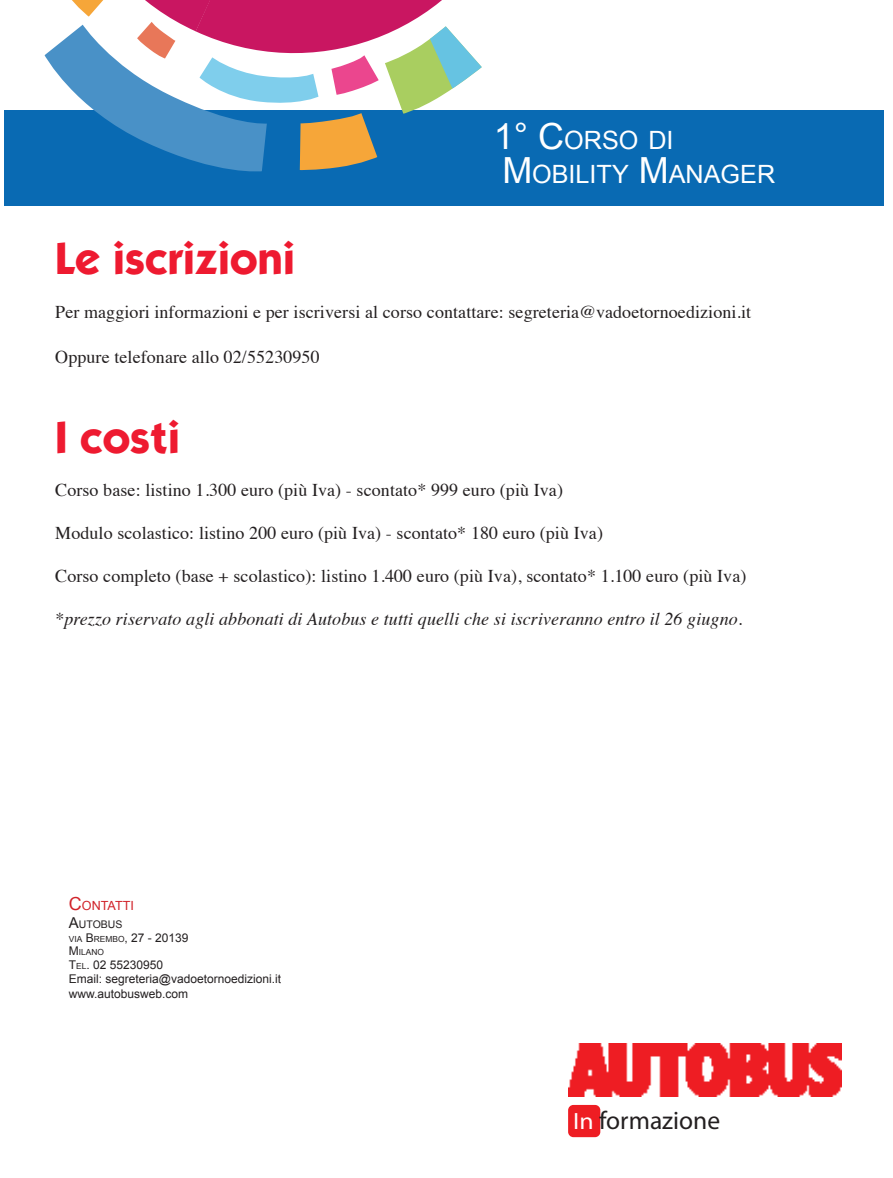
<style>
.page{position:relative;width:893px;height:1178px;background:#fff}
.page>*{position:absolute;margin:0;border:0;box-sizing:border-box;transform-origin:0 0}
.t1{font:700 45px "Itc Kabel";color:#ee1a30}
.t2{font:25.5px "Myriad Pro";color:#231f20}
.t3{font:25.2px "Arial";color:#fff}
.t4{font:18px "Times";letter-spacing:.005em;color:#231f20}
.t5{font:italic 18px "Times";letter-spacing:.005em;color:#231f20}
.t6{font:12.6px "Arial";color:#d1232a}
.t7{font:12px "Arial";color:#231f20}
.t8{font:12px "Arial";color:#231f20}
.t9{font:10.5px "Arial";color:#231f20}
.t10{font:8.4px "Arial";color:#231f20}
.s1{font-size:36px}
.s2{font-size:18px}
.s3{font-size:15px}
.s4{font-size:8.4px}
.s5{font-size:12px}
.s6{font-size:23.55px;color:#fff}
</style>
<div class="page">
<div style="left:4px;top:110px;width:880px;height:95px;background:#096ab3"></div>
<svg style="left:45px;top:0;width:437px;height:172px"></svg>
<img style="left:568px;top:1043px;width:273px;height:54px">
<div style="left:568px;top:1105px;width:32px;height:32px;background:#ee1d23;border-radius:5px"></div>
<p class="t3" style="left:494px;top:124px;width:181px"><span class="s1">1° C</span>ORSO DI</p>
<p class="t3" style="left:502px;top:158px;width:274px"><span class="s1">M</span>OBILITY <span class="s1">M</span>ANAGER</p>
<p class="t1" style="left:55px;top:232px;width:242px">Le iscrizioni</p>
<p class="t4" style="left:55px;top:295px;width:697px">Per maggiori informazioni e per iscriversi al corso contattare: segreteria@vadoetornoedizioni.it</p>
<p class="t4" style="left:55px;top:340px;width:266px">Oppure telefonare allo 02/55230950</p>
<p class="t1" style="left:55px;top:410px;width:127px">I costi</p>
<p class="t4" style="left:55px;top:473px;width:509px">Corso base: listino 1.300 euro (più Iva) - scontato* 999 euro (più Iva)</p>
<p class="t4" style="left:55px;top:516px;width:549px">Modulo scolastico: listino 200 euro (più Iva) - scontato* 180 euro (più Iva)</p>
<p class="t4" style="left:55px;top:559px;width:693px">Corso completo (base + scolastico): listino 1.400 euro (più Iva), scontato* 1.100 euro (più Iva)</p>
<p class="t5" style="left:55px;top:604px;width:689px">*prezzo riservato agli abbonati di Autobus e tutti quelli che si iscriveranno entro il 26 giugno.</p>
<p class="t6" style="left:69px;top:898px;width:67px"><span class="s2">C</span>ONTATTI</p>
<p class="t9" style="left:69px;top:918px;width:55px"><span class="s3">A</span>UTOBUS</p>
<p class="t8" style="left:69px;top:930px;width:121px"><span class="s4">VIA</span> B <span class="s4">REMBO</span>, 27 - 20139</p>
<p class="t10" style="left:69px;top:947px;width:37px"><span class="s5">M</span>ILANO</p>
<p class="t8" style="left:69px;top:957px;width:96px">T<span class="s4">EL</span>. 02 55230950</p>
<p class="t7" style="left:69px;top:971px;width:214px">Email: segreteria@vadoetornoedizioni.it</p>
<p class="t7" style="left:69px;top:985px;width:121px">www.autobusweb.com</p>
<p class="t2" style="left:573px;top:1104px;width:148px"><span class="s6">In</span> formazione</p>
</div>
